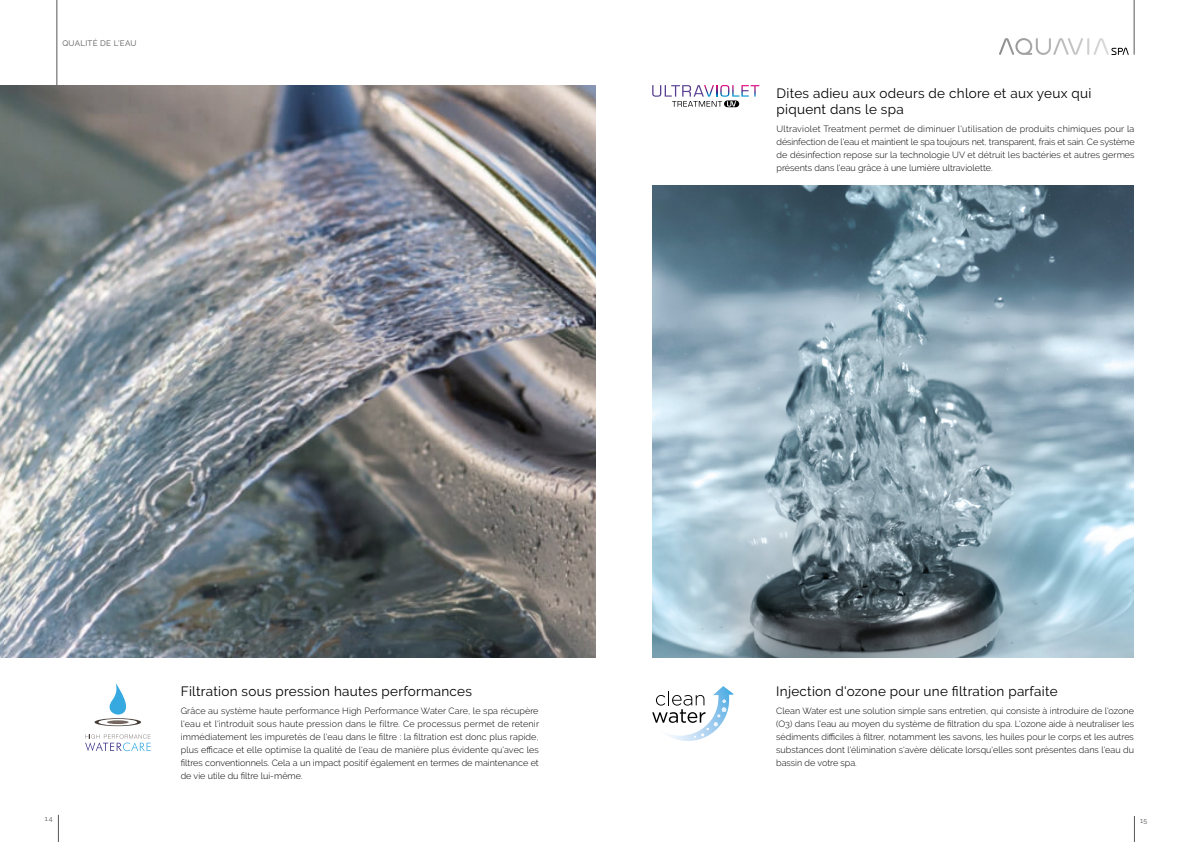
<style>
.page{position:relative;width:1191px;height:842px;background:#fff}
.page>*{position:absolute;margin:0;border:0;box-sizing:border-box;transform-origin:0 0}
.t1{font:13.5px/16px "Raleway";letter-spacing:.02em;color:#000}
.t2{font:300 9px/13px "Raleway";color:#000;text-align:justify}
.t3{font:8px "Raleway";letter-spacing:.035em;color:#575756}
.t4{font:7px "Raleway";color:#575756}
</style>
<div class="page">
<hr style="left:1134px;top:0;width:1px;height:55px;background:#575756">
<svg style="left:999px;top:38px;width:129px;height:17px"></svg>
<img style="left:0;top:85px;width:595px;height:573px">
<hr style="left:57px;top:0;width:1px;height:85px;background:#575756">
<svg style="left:85px;top:734px;width:66px;height:17px"></svg>
<svg style="left:95px;top:683px;width:46px;height:43px"></svg>
<svg style="left:652px;top:85px;width:107px;height:22px"></svg>
<svg style="left:652px;top:686px;width:81px;height:55px"></svg>
<img style="left:652px;top:185px;width:482px;height:473px">
<svg style="left:1134px;top:816px;width:1px;height:26px"></svg>
<svg style="left:58px;top:815px;width:1px;height:27px"></svg>
<p class="t3" style="left:62px;top:39px;width:76px">QUALITÉ DE L'EAU</p>
<p class="t1" style="left:181px;top:683px;width:293px">Filtration sous pression hautes performances</p>
<p class="t2" style="left:181px;top:705px;width:360px">Grâce au système haute performance High Performance Water Care, le spa récupère l'eau et l'introduit sous haute pression dans le filtre. Ce processus permet de retenir immédiatement les impuretés de l'eau dans le filtre : la filtration est donc plus rapide, plus efficace et elle optimise la qualité de l'eau de manière plus évidente qu'avec les filtres conventionnels. Cela a un impact positif également en termes de maintenance et de vie utile du filtre lui-même.</p>
<p class="t1" style="left:776px;top:85px;width:316px">Dites adieu aux odeurs de chlore et aux yeux qui piquent dans le spa</p>
<p class="t2" style="left:776px;top:123px;width:359px">Ultraviolet Treatment permet de diminuer l'utilisation de produits chimiques pour la désinfection de l'eau et maintient le spa toujours net, transparent, frais et sain. Ce système de désinfection repose sur la technologie UV et détruit les bactéries et autres germes présents dans l'eau grâce à une lumière ultraviolette.</p>
<p class="t1" style="left:776px;top:683px;width:283px">Injection d'ozone pour une filtration parfaite</p>
<p class="t2" style="left:776px;top:705px;width:359px">Clean Water est une solution simple sans entretien, qui consiste à introduire de l'ozone (O3) dans l'eau au moyen du système de filtration du spa. L'ozone aide à neutraliser les sédiments difficiles à filtrer, notamment les savons, les huiles pour le corps et les autres substances dont l'élimination s'avère délicate lorsqu'elles sont présentes dans l'eau du bassin de votre spa.</p>
<p class="t4" style="left:45px;top:815px;width:9px">14</p>
<p class="t4" style="left:1140px;top:816px;width:9px">15</p>
</div>
